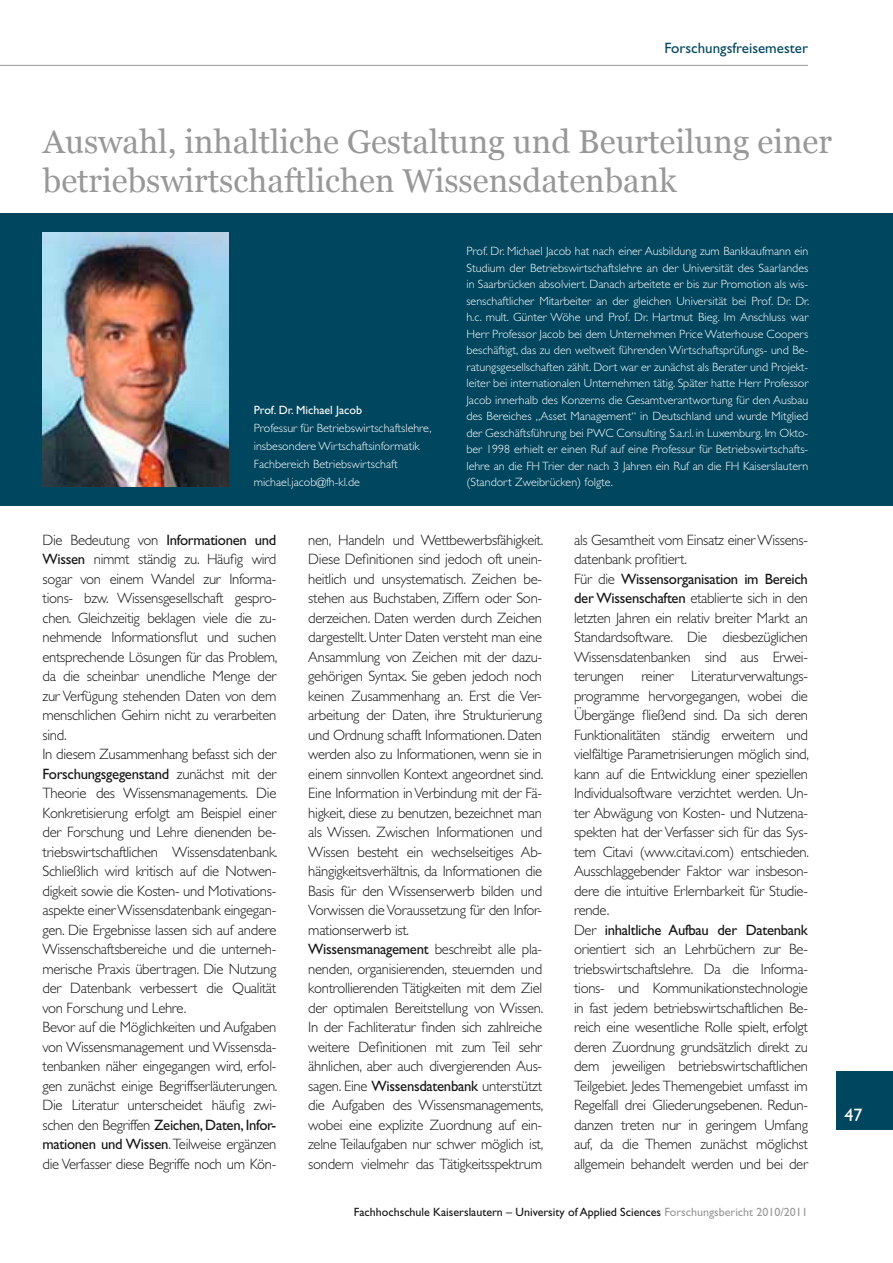
<style>
.page{position:relative;width:893px;height:1263px;background:#fff}
.page>*{position:absolute;margin:0;border:0;box-sizing:border-box;transform-origin:0 0}
.t1{font:33px/39.6px "Georgia";color:#989898}
.t2{font:18px "Gill Sans Std";color:#fff}
.t3{font:300 15px/19.5px "Gill Sans Std";letter-spacing:-.02em;color:#131413}
.t4{font:15px "Gill Sans Std";color:#00465e}
.t5{font:300 12px/16.5px "Gill Sans Std";color:#fff}
.t6{font:12px "Gill Sans Std";color:#131413}
.t7{font:12px "Gill Sans Std";color:#fff}
.s1{font-weight:400}
.s2{color:#989898}
</style>
<div class="page">
<hr style="left:0;top:65px;width:808px;height:1px;background:#989898">
<div style="left:836px;top:1071px;width:57px;height:58px;background:#00465e"></div>
<div style="left:0;top:213px;width:893px;height:292px;background:#00465e"></div>
<img style="left:43px;top:232px;width:185px;height:254px">
<p class="t4" style="left:664px;top:42px;width:145px">Forschungsfreisemester</p>
<h1 class="t1" style="left:43px;top:121px;width:790px">Auswahl, inhaltliche Gestaltung und Beurteilung einer betriebswirtschaftlichen Wissensdatenbank</h1>
<p class="t7" style="left:254px;top:406px;width:110px">Prof. Dr. Michael Jacob</p>
<p class="t5" style="left:254px;top:420px;width:179px;line-height:18px">Professur für Betriebswirtschaftslehre, insbesondere Wirtschaftsinformatik Fachbereich Betriebswirtschaft michael.jacob@fh-kl.de</p>
<p class="t5" style="left:466px;top:244px;width:344px;text-align:justify">Prof. Dr. Michael Jacob hat nach einer Ausbildung zum Bankkaufmann ein Studium der Betriebswirtschaftslehre an der Universität des Saarlandes in Saarbrücken absolviert. Danach arbeitete er bis zur Promotion als wis&shy;senschaftlicher Mitarbeiter an der gleichen Universität bei Prof. Dr. Dr. h.c. mult. Günter Wöhe und Prof. Dr. Hartmut Bieg. Im Anschluss war Herr Professor Jacob bei dem Unternehmen Price Waterhouse Coopers beschäftigt, das zu den weltweit führenden Wirtschaftsprüfungs- und Be&shy;ratungsgesellschaften zählt. Dort war er zunächst als Berater und Projekt&shy;leiter bei internationalen Unternehmen tätig. Später hatte Herr Professor Jacob innerhalb des Konzerns die Gesamtverantwortung für den Ausbau des Bereiches „Asset Management“ in Deutschland und wurde Mitglied der Geschäftsführung bei PWC Consulting S.a.r.l. in Luxemburg. Im Okto&shy;ber 1998 erhielt er einen Ruf auf eine Professur für Betriebswirtschafts&shy;lehre an die FH Trier der nach 3 Jahren ein Ruf an die FH Kaiserslautern (Standort Zweibrücken) folgte.</p>
<p class="t3" style="left:43px;top:531px;width:237px">Die Bedeutung von <span class="s1">Informationen und Wissen</span> nimmt ständig zu. Häufig wird sogar von einem Wandel zur Informa&shy;tions- bzw. Wissensgesellschaft gespro&shy;chen. Gleichzeitig beklagen viele die zu&shy;nehmende Informationsflut und suchen entsprechende Lösungen für das Problem, da die scheinbar unendliche Menge der zur Verfügung stehenden Daten von dem menschlichen Gehirn nicht zu verarbeiten sind.<br>In diesem Zusammenhang befasst sich der <span class="s1">Forschungsgegenstand</span> zunächst mit der Theorie des Wissensmanagements. Die Konkretisierung erfolgt am Beispiel einer der Forschung und Lehre dienenden be&shy;triebswirtschaftlichen Wissensdatenbank.<br>Schließlich wird kritisch auf die Notwen&shy;digkeit sowie die Kosten- und Motivations&shy;aspekte einer Wissensdatenbank eingegan&shy;gen. Die Ergebnisse lassen sich auf andere Wissenschaftsbereiche und die unterneh&shy;merische Praxis übertragen. Die Nutzung der Datenbank verbessert die Qualität von Forschung und Lehre.<br>Bevor auf die Möglichkeiten und Aufgaben von Wissensmanagement und Wissensda&shy;tenbanken näher eingegangen wird, erfol&shy;gen zunächst einige Begriffserläuterungen.<br>Die Literatur unterscheidet häufig zwi&shy;schen den Begriffen <span class="s1">Zeichen, Daten, Infor&shy;mationen und Wissen</span>. Teilweise ergänzen die Verfasser diese Begriffe noch um Kön-</p>
<p class="t3" style="left:308px;top:531px;width:237px">nen, Handeln und Wettbewerbsfähigkeit.<br>Diese Definitionen sind jedoch oft unein&shy;heitlich und unsystematisch. Zeichen be&shy;stehen aus Buchstaben, Ziffern oder Son&shy;derzeichen. Daten werden durch Zeichen dargestellt. Unter Daten versteht man eine Ansammlung von Zeichen mit der dazu&shy;gehörigen Syntax. Sie geben jedoch noch keinen Zusammenhang an. Erst die Ver&shy;arbeitung der Daten, ihre Strukturierung und Ordnung schafft Informationen. Daten werden also zu Informationen, wenn sie in einem sinnvollen Kontext angeordnet sind.<br>Eine Information in Verbindung mit der Fä&shy;higkeit, diese zu benutzen, bezeichnet man als Wissen. Zwischen Informationen und Wissen besteht ein wechselseitiges Ab&shy;hängigkeitsverhältnis, da Informationen die Basis für den Wissenserwerb bilden und Vorwissen die Voraussetzung für den Infor&shy;mationserwerb ist.<br><span class="s1">Wissensmanagement</span> beschreibt alle pla&shy;nenden, organisierenden, steuernden und kontrollierenden Tätigkeiten mit dem Ziel der optimalen Bereitstellung von Wissen.<br>In der Fachliteratur finden sich zahlreiche weitere Definitionen mit zum Teil sehr ähnlichen, aber auch divergierenden Aus&shy;sagen. Eine <span class="s1">Wissensdatenbank</span> unterstützt die Aufgaben des Wissensmanagements, wobei eine explizite Zuordnung auf ein&shy;zelne Teilaufgaben nur schwer möglich ist, sondern vielmehr das Tätigkeitsspektrum</p>
<p class="t3" style="left:574px;top:531px;width:237px">als Gesamtheit vom Einsatz einer Wissens&shy;datenbank profitiert.<br>Für die <span class="s1">Wissensorganisation im Bereich der Wissenschaften</span> etablierte sich in den letzten Jahren ein relativ breiter Markt an Standardsoftware. Die diesbezüglichen Wissensdatenbanken sind aus Erwei&shy;terungen reiner Literaturverwaltungs&shy;programme hervorgegangen, wobei die Übergänge fließend sind. Da sich deren Funktionalitäten ständig erweitern und vielfältige Parametrisierungen möglich sind, kann auf die Entwicklung einer speziellen Individualsoftware verzichtet werden. Un&shy;ter Abwägung von Kosten- und Nutzena&shy;spekten hat der Verfasser sich für das Sys&shy;tem Citavi (www.citavi.com) entschieden.<br>Ausschlaggebender Faktor war insbeson&shy;dere die intuitive Erlernbarkeit für Studie&shy;rende.<br>Der <span class="s1">inhaltliche Aufbau der Datenbank </span>orientiert sich an Lehrbüchern zur Be&shy;triebswirtschaftslehre. Da die Informa&shy;tions- und Kommunikationstechnologie in fast jedem betriebswirtschaftlichen Be&shy;reich eine wesentliche Rolle spielt, erfolgt deren Zuordnung grundsätzlich direkt zu dem jeweiligen betriebswirtschaftlichen Teilgebiet. Jedes Themengebiet umfasst im Regelfall drei Gliederungsebenen. Redun&shy;danzen treten nur in geringem Umfang auf, da die Themen zunächst möglichst allgemein behandelt werden und bei der</p>
<p class="t6" style="left:354px;top:1207px;width:456px">Fachhochschule Kaiserslautern – University of Applied Sciences <span class="s2">Forschungsbericht 2010/2011</span></p>
<p class="t2" style="left:844px;top:1109px;width:19px">47</p>
</div>
